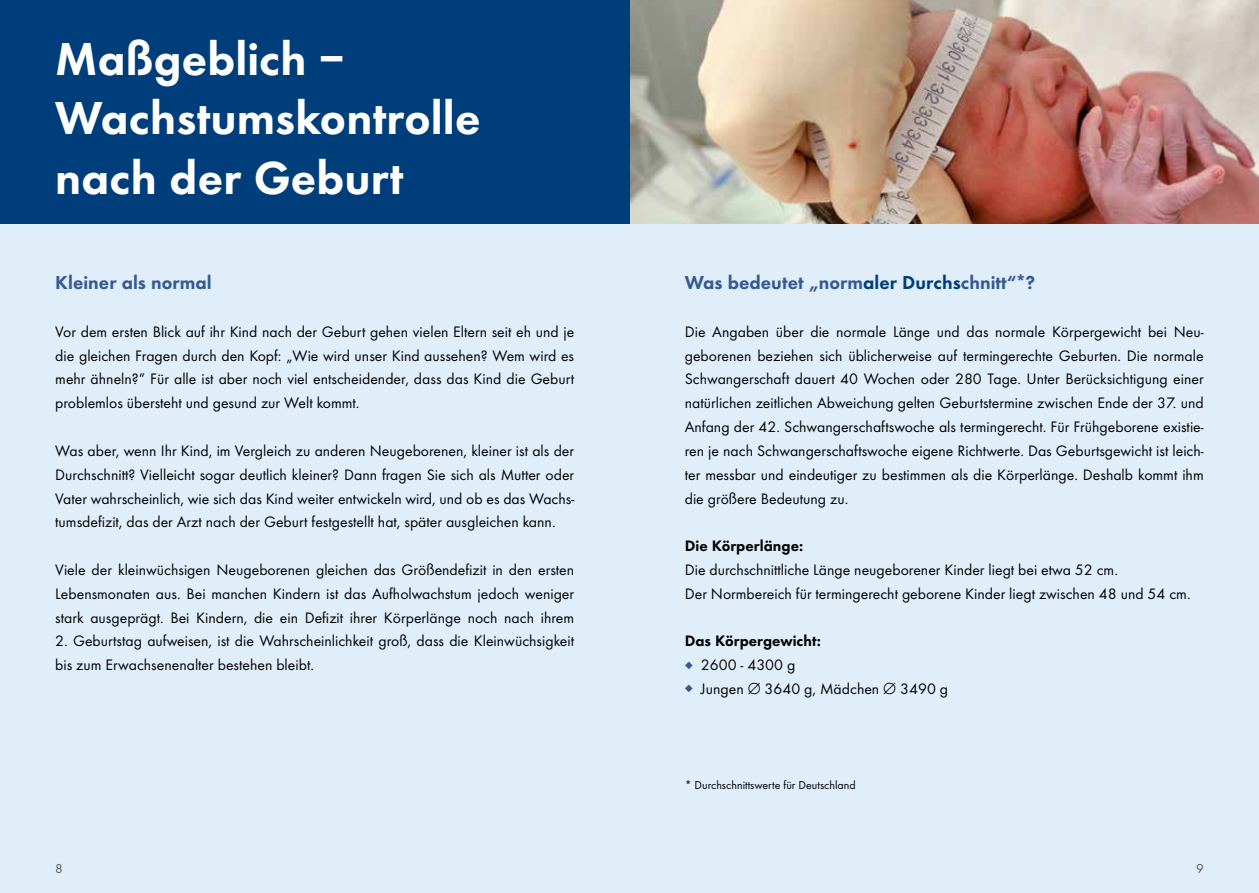
<style>
.page{position:relative;width:1259px;height:893px;background:#e0eefa}
.page>*{position:absolute;margin:0;border:0;box-sizing:border-box;transform-origin:0 0}
.t1{font:800 48px/59.6px "Futura EF";letter-spacing:.005em;color:#fff}
.t2{font:800 19.5px "Futura EF";color:#355992}
.t3{font:15.75px/23.9px "Futura EF";color:#000;text-align:justify}
.t4{font:800 15.75px "Futura EF";color:#000}
.t5{font:13.5px "Futura EF";color:#575756}
.t6{font:12px "Futura EF";color:#000}
.s1{color:#003e7b}
.s2{color:#355992}
</style>
<div class="page">
<img style="left:629px;top:0;width:630px;height:223px">
<div style="left:0;top:0;width:629px;height:223px;background:#003e7b"></div>
<h1 class="t1" style="left:55px;top:29px;width:427px">Maßgeblich –<br>Wachstumskontrolle nach der Geburt</h1>
<p class="t2" style="left:55px;top:271px;width:158px">Kleiner als normal</p>
<p class="t3" style="left:55px;top:320px;width:520px">Vor dem ersten Blick auf ihr Kind nach der Geburt gehen vielen Eltern seit eh und je die gleichen Fragen durch den Kopf: „Wie wird unser Kind aussehen? Wem wird es mehr ähneln?“ Für alle ist aber noch viel entscheidender, dass das Kind die Geburt problemlos übersteht und gesund zur Welt kommt.</p>
<p class="t3" style="left:55px;top:439px;width:520px">Was aber, wenn Ihr Kind, im Vergleich zu anderen Neugeborenen, kleiner ist als der Durchschnitt? Vielleicht sogar deutlich kleiner? Dann fragen Sie sich als Mutter oder Vater wahrscheinlich, wie sich das Kind weiter entwickeln wird, und ob es das Wachs&shy;tumsdefizit, das der Arzt nach der Geburt festgestellt hat, später ausgleichen kann.</p>
<p class="t3" style="left:55px;top:558px;width:520px">Viele der kleinwüchsigen Neugeborenen gleichen das Größendefizit in den ersten Lebensmonaten aus. Bei manchen Kindern ist das Aufholwachstum jedoch weniger stark ausgeprägt. Bei Kindern, die ein Defizit ihrer Körperlänge noch nach ihrem</p>
<p class="t3" style="left:55px;top:629px;width:520px">2. Geburtstag aufweisen, ist die Wahrscheinlichkeit groß, dass die Kleinwüchsigkeit bis zum Erwachsenenalter bestehen bleibt.</p>
<p class="t2" style="left:685px;top:271px;width:352px">Was bedeutet „norm<span class="s1">aler Durchs</span>chnitt“*?</p>
<p class="t3" style="left:685px;top:320px;width:520px">Die Angaben über die normale Länge und das normale Körpergewicht bei Neu&shy;geborenen beziehen sich üblicherweise auf termingerechte Geburten. Die normale Schwangerschaft dauert 40 Wochen oder 280 Tage. Unter Berücksichtigung einer natürlichen zeitlichen Abweichung gelten Geburtstermine zwischen Ende der 37. und Anfang der 42. Schwangerschaftswoche als termingerecht. Für Frühgeborene existie&shy;ren je nach Schwangerschaftswoche eigene Richtwerte. Das Geburtsgewicht ist leich&shy;ter messbar und eindeutiger zu bestimmen als die Körperlänge. Deshalb kommt ihm die größere Bedeutung zu.</p>
<p class="t4" style="left:685px;top:536px;width:120px">Die Körperlänge:</p>
<p class="t3" style="left:685px;top:558px;width:507px">Die durchschnittliche Länge neugeborener Kinder liegt bei etwa 52 cm.<br>Der Normbereich für termingerecht geborene Kinder liegt zwischen 48 und 54 cm.</p>
<p class="t4" style="left:685px;top:632px;width:138px">Das Körpergewicht:</p>
<p class="t3" style="left:685px;top:653px;width:112px"><span class="s2">◆</span> 2600 - 4300 g</p>
<p class="t3" style="left:685px;top:677px;width:265px"><span class="s2">◆</span> Jungen ∅ 3640 g, Mädchen ∅ 3490 g</p>
<p class="t6" style="left:685px;top:778px;width:172px">* Durchschnittswerte für Deutschland</p>
<p class="t5" style="left:55px;top:860px;width:9px">8</p>
<p class="t5" style="left:1196px;top:860px;width:9px">9</p>
</div>
